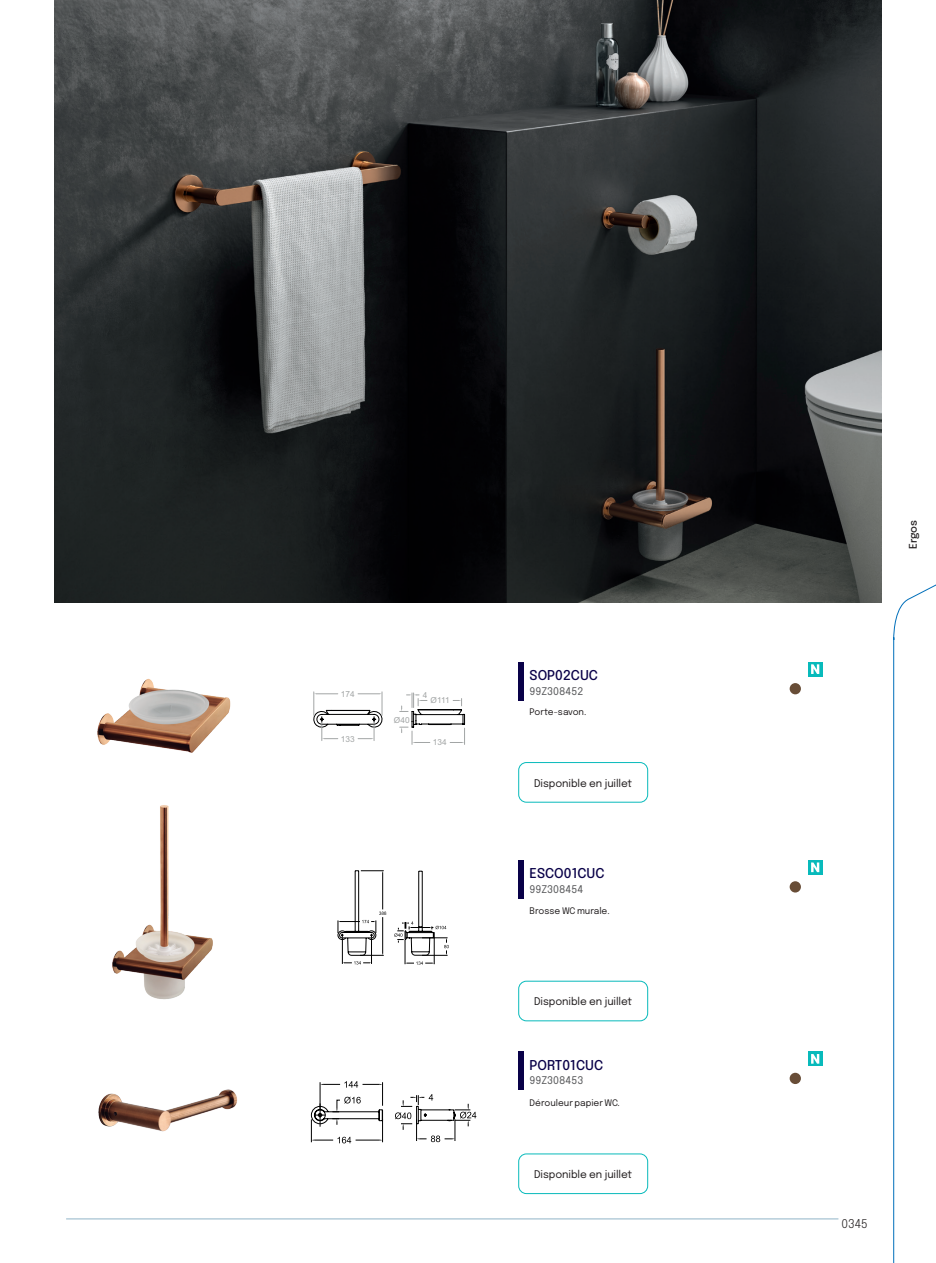
<style>
.page{position:relative;width:936px;height:1263px;background:#fff}
.page>*{position:absolute;margin:0;border:0;box-sizing:border-box;transform-origin:0 0}
.CODIGO{font:500 13.5px "Epilogue";color:#090148}
.t1{font:300 12px "Epilogue";color:#231f20}
.DESTACADOS{font:10.5px "Epilogue";letter-spacing:-.01em;color:#231f20}
.CODIGO-2{font:10.5px "Epilogue";color:#57585a}
.serie_nombre_lateral{font:500 10.5px "Epilogue";letter-spacing:-.005em;color:#231f20}
.producto_descripcion{font:9px "Epilogue";color:#231f20}
.t2{font:8.25px "Arial";color:#a2a5a5}
</style>
<div class="page">
<img style="left:54px;top:0;width:827px;height:602px">
<svg style="left:808px;top:860px;width:14px;height:15px"></svg>
<svg style="left:811px;top:862px;width:8px;height:10px"></svg>
<div style="left:518px;top:860px;width:5px;height:39px;background:#090148"></div>
<div style="left:789px;top:881px;width:11px;height:11px;background:#684d37;border-radius:50%"></div>
<div style="left:807px;top:662px;width:15px;height:15px;background:#08babb"></div>
<svg style="left:811px;top:664px;width:8px;height:10px"></svg>
<div style="left:518px;top:662px;width:5px;height:39px;background:#090148"></div>
<div style="left:789px;top:683px;width:11px;height:11px;background:#684d37;border-radius:50%"></div>
<div style="left:807px;top:1051px;width:15px;height:15px;background:#08babb"></div>
<svg style="left:811px;top:1054px;width:8px;height:10px"></svg>
<div style="left:518px;top:1051px;width:5px;height:39px;background:#090148"></div>
<div style="left:789px;top:1073px;width:11px;height:11px;background:#684d37;border-radius:50%"></div>
<svg style="left:313px;top:692px;width:152px;height:52px"></svg>
<svg style="left:337px;top:870px;width:112px;height:95px"></svg>
<svg style="left:310px;top:1081px;width:167px;height:63px"></svg>
<hr style="left:66px;top:1218px;width:772px;height:1px;background:#9cbcce">
<svg style="left:893px;top:585px;width:42px;height:678px"></svg>
<div style="left:518px;top:762px;width:130px;height:40px;border:1px solid #08babb;border-radius:8px"></div>
<div style="left:518px;top:981px;width:130px;height:40px;border:1px solid #08babb;border-radius:8px"></div>
<div style="left:518px;top:1153px;width:130px;height:41px;border:1px solid #08babb;border-radius:8px"></div>
<img style="left:97px;top:678px;width:134px;height:75px">
<img style="left:112px;top:805px;width:101px;height:195px">
<img style="left:98px;top:1089px;width:139px;height:43px">
<p class="t2" style="left:341px;top:688px;width:15px">174</p>
<p class="t2" style="left:341px;top:733px;width:15px">133</p>
<p class="t2" style="left:394px;top:714px;width:17px">Ø40</p>
<p class="t2" style="left:423px;top:689px;width:6px">4</p>
<p class="t2" style="left:430px;top:695px;width:21px">Ø111</p>
<p class="t2" style="left:433px;top:737px;width:15px">134</p>
<p class="CODIGO" style="left:529px;top:665px;width:70px">SOP02CUC</p>
<p class="CODIGO-2" style="left:529px;top:683px;width:55px">99Z308452</p>
<p class="producto_descripcion" style="left:529px;top:706px;width:58px">Porte-savon.</p>
<p class="DESTACADOS" style="left:534px;top:775px;width:100px">Disponible en juillet</p>
<p class="CODIGO" style="left:529px;top:864px;width:76px">ESCO01CUC</p>
<p class="CODIGO-2" style="left:529px;top:881px;width:55px">99Z308454</p>
<p class="producto_descripcion" style="left:529px;top:904px;width:82px">Brosse WC murale.</p>
<p class="DESTACADOS" style="left:534px;top:994px;width:100px">Disponible en juillet</p>
<p class="CODIGO" style="left:529px;top:1055px;width:75px">PORT01CUC</p>
<p class="CODIGO-2" style="left:529px;top:1073px;width:55px">99Z308453</p>
<p class="producto_descripcion" style="left:529px;top:1096px;width:92px">Dérouleur papier WC.</p>
<p class="DESTACADOS" style="left:534px;top:1167px;width:100px">Disponible en juillet</p>
<p class="serie_nombre_lateral" style="left:905px;top:549px;width:31px;rotate:-90deg">Ergos</p>
<p class="t1" style="left:841px;top:1215px;width:28px">0345</p>
</div>
